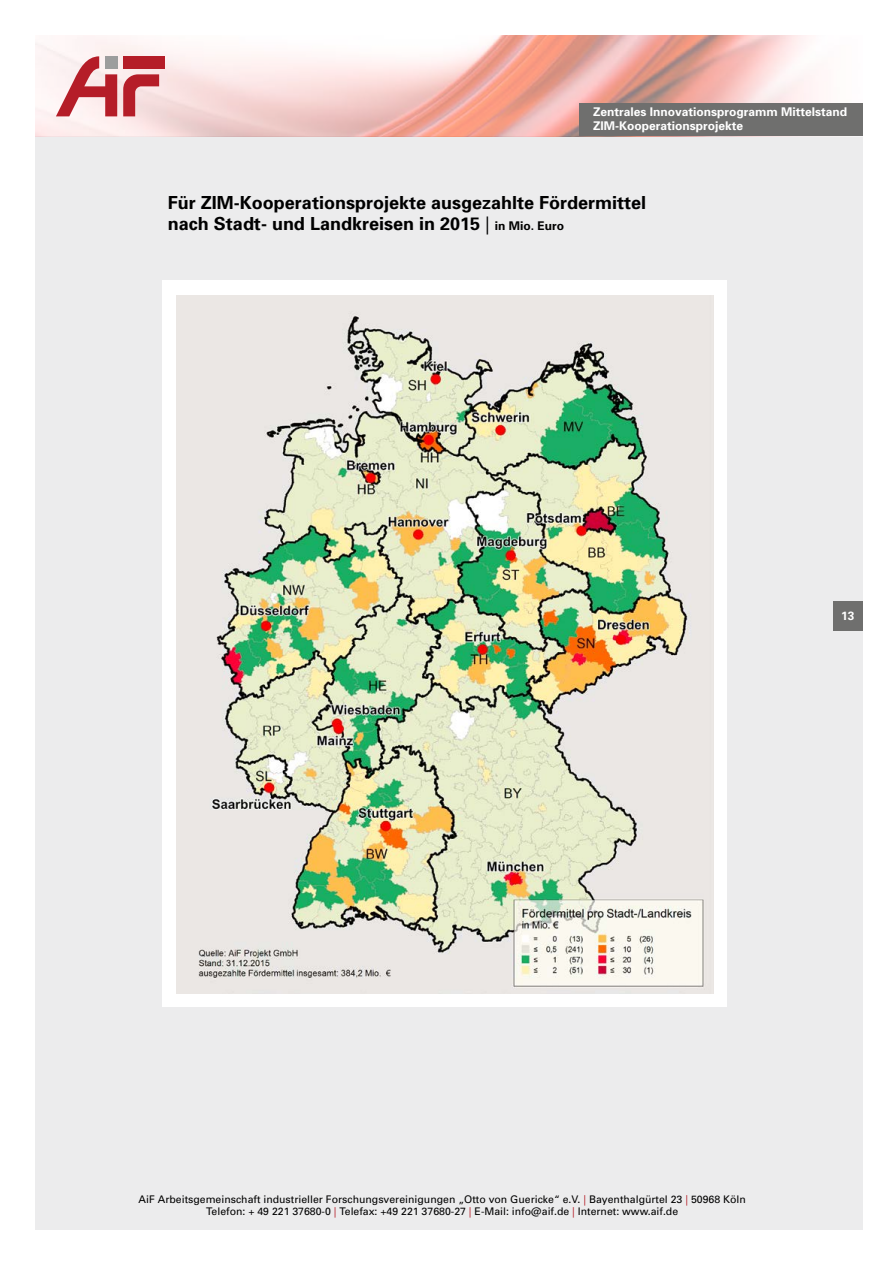
<style>
.page{position:relative;width:893px;height:1263px;background:#fff}
.page>*{position:absolute;margin:0;border:0;box-sizing:border-box;transform-origin:0 0}
.t1{font:700 18px/21px "Univers";color:#000}
.t2{font:700 12px/14.4px "Univers";color:#fff}
.t3{font:10.5px/12.6px "Univers";color:#000;text-align:center}
.s1{font-weight:400}
.s2{font-size:12px}
.s3{color:#b51d28}
</style>
<div class="page">
<div style="left:36px;top:136px;width:827px;height:1094px;background:#ececed"></div>
<img style="left:36px;top:35px;width:777px;height:101px">
<div style="left:123px;top:56px;width:42px;height:12px;background:#b51d28"></div>
<svg style="left:56px;top:56px;width:61px;height:60px"></svg>
<div style="left:105px;top:56px;width:12px;height:12px;background:#9c9d9d"></div>
<svg style="left:123px;top:74px;width:36px;height:42px;background:#d58085"></svg>
<div style="left:833px;top:601px;width:30px;height:29px;background:#6f6f6e"></div>
<div style="left:579px;top:103px;width:284px;height:33px;background:#6f6f6e"></div>
<div style="left:163px;top:281px;width:564px;height:726px;background:#fff"></div>
<img style="left:176px;top:295px;width:537px;height:698px">
<p class="t2" style="left:593px;top:104px;width:256px">Zentrales Innovationsprogramm Mittelstand<br>ZIM-Kooperationsprojekte</p>
<h1 class="t1" style="left:168px;top:192px;width:480px">Für ZIM-Kooperationsprojekte ausgezahlte Fördermittel nach Stadt- und Landkreisen in 2015 <span class="s1">|</span> <span class="s2">in Mio. Euro</span></h1>
<p class="t2" style="left:841px;top:608px;width:15px">13</p>
<p class="t3" style="left:139px;top:1193px;width:609px">AiF Arbeitsgemeinschaft industrieller Forschungsvereinigungen „Otto von Guericke“ e.V. <span class="s3">|</span> Bayenthalgürtel 23 <span class="s3">|</span> 50968 Köln<br>Telefon: + 49 221 37680-0 <span class="s3">|</span> Telefax: +49 221 37680-27 <span class="s3">|</span> E-Mail: info@aif.de <span class="s3">|</span> Internet: www.aif.de</p>
</div>
